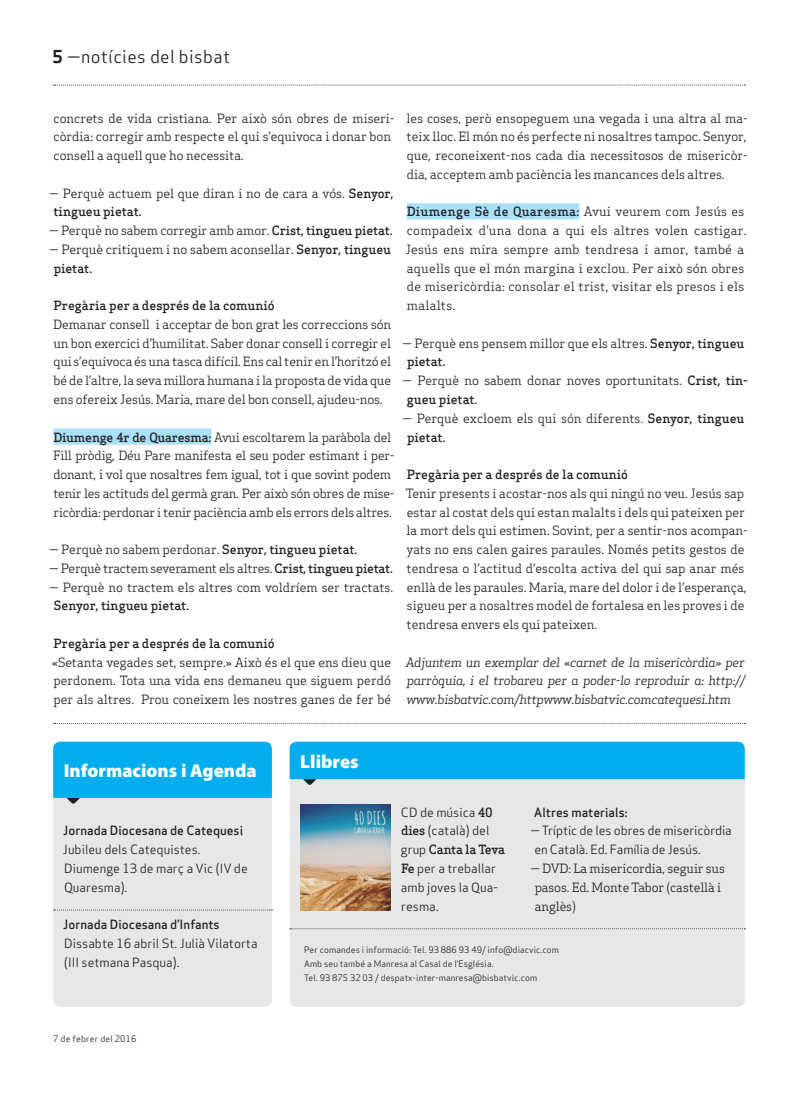
<style>
.page{position:relative;width:798px;height:1099px;background:#fff}
.page>*{position:absolute;margin:0;border:0;box-sizing:border-box;transform-origin:0 0}
.Titular_Secció{font:900 18.75px "Myriad Pro";color:#fff}
.Capçalera{font:17.5px "Apex Sans Book T";letter-spacing:.02em;color:#231f20}
.Text_General{font:12.5px/18.8px "Apex Serif";color:#231f20}
.Text_General-2{font:12.5px/18.8px "Apex Serif";letter-spacing:-.02em;color:#231f20}
.Text_General-3{font:12.5px/18.8px "Apex Sans Book T";color:#231f20}
.Text_General-4{font:12.5px/18.8px "Apex Serif";letter-spacing:.02em;color:#231f20}
.Text_General-5{font:italic 12.5px/18.8px "Apex Serif";letter-spacing:-.02em;color:#231f20;text-align:justify}
.Text_General-6{font:500 12.5px "Apex Serif";color:#231f20}
.Text_General-7{font:12.5px "Apex Sans Medium T";color:#231f20}
.Titulars{font:8.75px "Apex Sans Book T";letter-spacing:.01em;color:#231f20}
.Data_Peu{font:8.75px "Apex Sans Book T";letter-spacing:.02em;color:#231f20}
.s1{font-family:"Apex Sans Bold T"}
.s2{font-weight:500}
.s3{font-family:"Apex Serif";font-weight:500}
</style>
<div class="page">
<svg style="left:54px;top:85px;width:691px;height:1px"></svg>
<div style="left:53px;top:428px;width:158px;height:16px;background:#aae0f9"></div>
<div style="left:406px;top:203px;width:173px;height:16px;background:#aae0f9"></div>
<svg style="left:54px;top:723px;width:691px;height:1px"></svg>
<div style="left:53px;top:804px;width:219px;height:202px;background:#e6e7e9"></div>
<svg style="left:54px;top:909px;width:218px;height:1px"></svg>
<svg style="left:53px;top:741px;width:219px;height:63px;background:#19b4ee"></svg>
<div style="left:289px;top:785px;width:455px;height:221px;background:#e6e7e9"></div>
<svg style="left:289px;top:741px;width:455px;height:44px;background:#23b6ee"></svg>
<img style="left:300px;top:804px;width:90px;height:106px">
<svg style="left:290px;top:928px;width:455px;height:1px"></svg>
<p class="Capçalera" style="left:52px;top:46px;width:179px"><span class="s1">5</span> —notícies del bisbat</p>
<p class="Text_General" style="left:53px;top:108px;width:342px">concrets de vida cristiana. Per això són obres de miseri&shy;còrdia: corregir amb respecte el qui s’equivoca i donar bon consell a aquell que ho necessita.</p>
<p class="Text_General" style="left:53px;top:183px;width:341px;text-indent:-4px">— Perquè actuem pel que diran i no de cara a vós. <span class="s2">Senyor, tingueu pietat.</span></p>
<p class="Text_General" style="left:49px;top:221px;width:345px">— Perquè no sabem corregir amb amor. <span class="s2">Crist, tingueu pietat.</span></p>
<p class="Text_General" style="left:54px;top:240px;width:339px;text-indent:-5px">— Perquè critiquem i no sabem aconsellar. <span class="s2">Senyor, tingueu pietat.</span></p>
<p class="Text_General-6" style="left:53px;top:298px;width:222px">Pregària per a després de la comunió</p>
<p class="Text_General" style="left:53px;top:315px;width:339px;text-align:justify">Demanar consell i acceptar de bon grat les correccions són un bon exercici d’humilitat. Saber donar consell i corregir el qui s’equivoca és una tasca difícil. Ens cal tenir en l’horitzó el bé de l’altre, la seva millora humana i la proposta de vida que ens ofereix Jesús. Maria, mare del bon consell, ajudeu-nos.</p>
<p class="Text_General-2" style="left:53px;top:427px;width:342px"><span class="s2">Diumenge 4r de Quaresma:</span> Avui escoltarem la paràbola del Fill pròdig, Déu Pare manifesta el seu poder estimant i per&shy;donant, i vol que nosaltres fem igual, tot i que sovint podem tenir les actituds del germà gran. Per això són obres de mise&shy;ricòrdia: perdonar i tenir paciència amb els errors dels altres.</p>
<p class="Text_General" style="left:49px;top:540px;width:309px">— Perquè no sabem perdonar. <span class="s2">Senyor, tingueu pietat.</span></p>
<p class="Text_General-2" style="left:49px;top:558px;width:345px">— Perquè tractem severament els altres. <span class="s2">Crist, tingueu pietat.</span></p>
<p class="Text_General" style="left:54px;top:577px;width:341px;text-indent:-5px">— Perquè no tractem els altres com voldríem ser tractats.<br><span class="s2">Senyor, tingueu pietat.</span></p>
<p class="Text_General-6" style="left:53px;top:635px;width:222px">Pregària per a després de la comunió</p>
<p class="Text_General" style="left:52px;top:652px;width:341px;text-align:justify">«Setanta vegades set, sempre.» Això és el que ens dieu que perdonem. Tota una vida ens demaneu que siguem perdó per als altres. Prou coneixem les nostres ganes de fer bé</p>
<p class="Text_General" style="left:406px;top:108px;width:342px;text-align:justify">les coses, però ensopeguem una vegada i una altra al ma&shy;teix lloc. El món no és perfecte ni nosaltres tampoc. Senyor, que, reconeixent-nos cada dia necessitosos de misericòr&shy;dia, acceptem amb paciència les mancances dels altres.</p>
<p class="Text_General-4" style="left:405px;top:202px;width:342px"><span class="s2">Diumenge 5è de Quaresma:</span> Avui veurem com Jesús es compadeix d’una dona a qui els altres volen castigar.<br>Jesús ens mira sempre amb tendresa i amor, també a aquells que el món margina i exclou. Per això són obres de misericòrdia: consolar el trist, visitar els presos i els malalts.</p>
<p class="Text_General" style="left:407px;top:333px;width:339px;text-indent:-5px">— Perquè ens pensem millor que els altres. <span class="s2">Senyor, tingueu pietat.</span></p>
<p class="Text_General" style="left:406px;top:371px;width:342px;text-indent:-4px">— Perquè no sabem donar noves oportunitats. <span class="s2">Crist, tin&shy;gueu pietat.</span></p>
<p class="Text_General" style="left:407px;top:408px;width:339px;text-indent:-5px">— Perquè excloem els qui són diferents. <span class="s2">Senyor, tingueu pietat.</span></p>
<p class="Text_General-6" style="left:406px;top:466px;width:222px">Pregària per a després de la comunió</p>
<p class="Text_General" style="left:405px;top:483px;width:343px">Tenir presents i acostar-nos als qui ningú no veu. Jesús sap estar al costat dels qui estan malalts i dels qui pateixen per la mort dels qui estimen. Sovint, per a sentir-nos acompan&shy;yats no ens calen gaires paraules. Només petits gestos de tendresa o l’actitud d’escolta activa del qui sap anar més enllà de les paraules. Maria, mare del dolor i de l’esperança, sigueu per a nosaltres model de fortalesa en les proves i de tendresa envers els qui pateixen.</p>
<p class="Text_General-5" style="left:405px;top:652px;width:341px">Adjuntem un exemplar del «carnet de la misericòrdia» per parròquia, i el trobareu per a poder-lo reproduir a: http:// www.bisbatvic.com/httpwww.bisbatvic.comcatequesi.htm</p>
<p class="Titular_Secció" style="left:64px;top:758px;width:194px">Informacions i Agenda</p>
<p class="Titular_Secció" style="left:300px;top:749px;width:60px">Llibres</p>
<p class="Text_General-7" style="left:63px;top:822px;width:181px">Jornada Diocesana de Catequesi</p>
<p class="Text_General-3" style="left:63px;top:840px;width:139px">Jubileu dels Catequistes.</p>
<p class="Text_General-3" style="left:64px;top:858px;width:185px">Diumenge 13 de març a Vic (IV de<br>Quaresma).</p>
<p class="Text_General-7" style="left:63px;top:916px;width:158px">Jornada Diocesana d’Infants</p>
<p class="Text_General-3" style="left:64px;top:933px;width:195px">Dissabte 16 abril St. Julià Vilatorta (III setmana Pasqua).</p>
<p class="Data_Peu" style="left:53px;top:1032px;width:85px">7 de febrer del 2016</p>
<p class="Text_General-7" style="left:533px;top:804px;width:95px">Altres materials:</p>
<p class="Text_General-3" style="left:534px;top:821px;width:199px;text-indent:-4px">— Tríptic de les obres de misericòrdia en Català. Ed. Família de Jesús.</p>
<p class="Text_General" style="left:534px;top:858px;width:192px;text-indent:-4px">— DVD: La misericordia, seguir sus pasos. Ed. Monte Tabor (castellà i anglès)</p>
<p class="Titulars" style="left:304px;top:944px;width:256px">Per comandes i informació: Tel. 93 886 93 49/ info@diacvic.com</p>
<p class="Titulars" style="left:304px;top:957px;width:191px">Amb seu també a Manresa al Casal de l’Església.</p>
<p class="Titulars" style="left:304px;top:971px;width:234px">Tel. 93 875 32 03 / despatx-inter-manresa@bisbatvic.com</p>
<p class="Text_General-3" style="left:401px;top:802px;width:106px">CD de música <span class="s3">40 dies</span> (català) del grup <span class="s3">Canta la Teva<br>Fe</span> per a treballar amb joves la Qua&shy;resma.</p>
</div>
